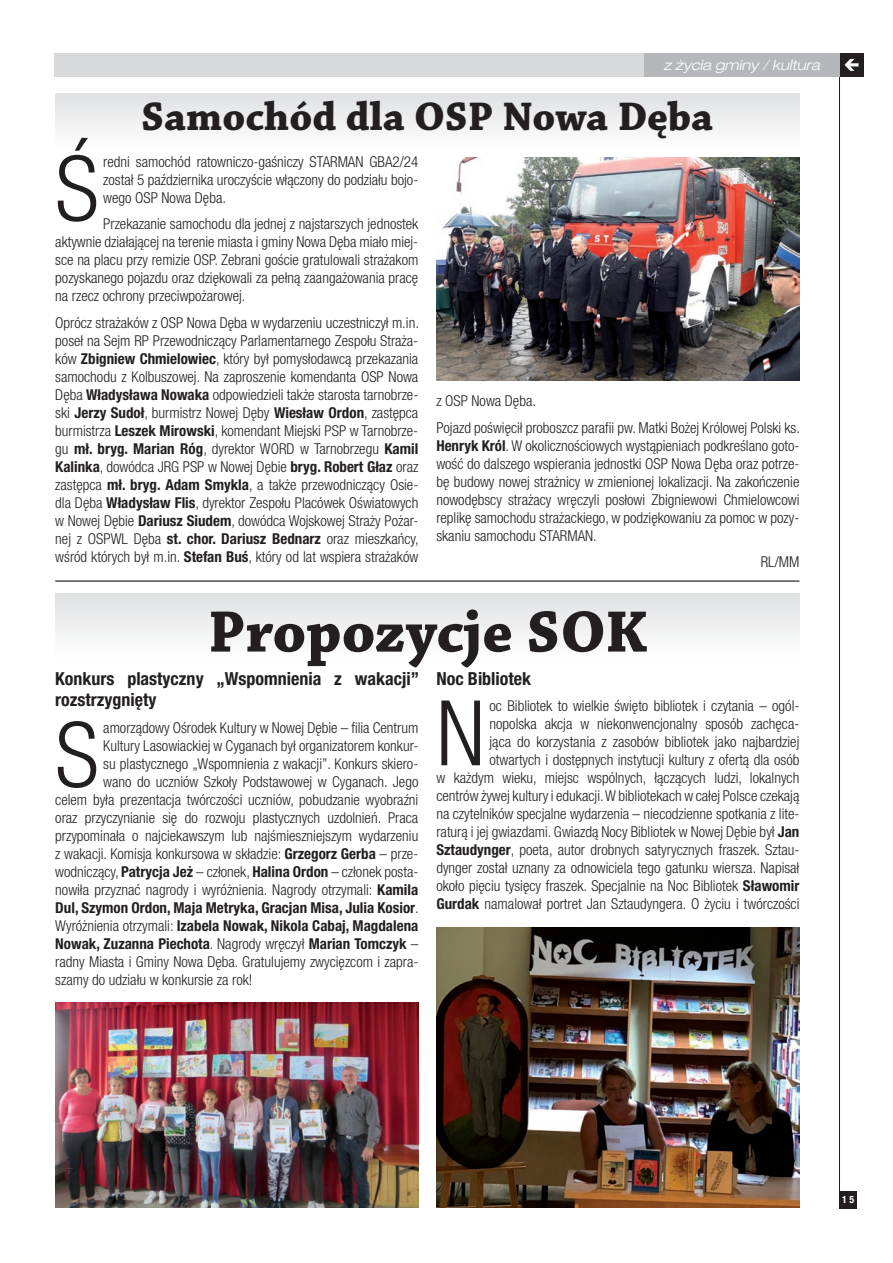
<style>
.page{position:relative;width:893px;height:1263px;background:#fff}
.page>*{position:absolute;margin:0;border:0;box-sizing:border-box;transform-origin:0 0}
.t1{font:300 condensed 90.6px "Helvetica Neue LT Pro";color:#231f20}
.t2{font:700 61.5px "Chaparral Pro";color:#231f20}
.t3{font:700 42px "Chaparral Pro";color:#231f20}
.t4{font:700 condensed 18px/21.6px "Helvetica Neue LT Pro";color:#231f20}
.t5{font:300 condensed 15px/18px "Helvetica Neue LT Pro";color:#231f20;text-align:justify}
.t6{font:700 condensed 15px "Helvetica Neue LT Pro";color:#231f20}
.t7{font:italic 300 expanded 14.25px "Helvetica Neue LT Pro";color:#fff}
.t8{font:700 condensed 10.05px "Helvetica Neue LT Pro";color:#fff}
.s1{font-weight:700}
.s2{font-weight:300}
</style>
<div class="page">
<div style="left:54px;top:53px;width:785px;height:24px;background:#d8d9db"></div>
<div style="left:840px;top:53px;width:23px;height:24px;background:#231f20"></div>
<svg style="left:844px;top:59px;width:15px;height:12px"></svg>
<hr style="left:839px;top:53px;width:1px;height:1155px;background:#231f20">
<div style="left:840px;top:1191px;width:17px;height:17px;background:#231f20"></div>
<div style="left:823px;top:53px;width:17px;height:24px;background:#b6b7bb"></div>
<div style="left:644px;top:53px;width:195px;height:24px;background:#b6b7bb"></div>
<div style="left:55px;top:94px;width:744px;height:54px;background:linear-gradient(to bottom,#e0e1e3,#fefefe)"></div>
<img style="left:437px;top:157px;width:362px;height:224px">
<hr style="left:55px;top:580px;width:744px;height:2px;background:#231f20">
<div style="left:55px;top:593px;width:744px;height:65px;background:linear-gradient(to bottom,#dfe0e3,#fefefe)"></div>
<img style="left:55px;top:1002px;width:363px;height:206px">
<img style="left:437px;top:927px;width:362px;height:281px">
<p class="t7" style="left:663px;top:56px;width:158px">z życia gminy / kultura</p>
<h3 class="t3" style="left:141px;top:92px;width:573px">Samochód dla OSP Nowa Dęba</h3>
<h1 class="t1" style="left:55px;top:137px;width:45px">Ś</h1>
<p class="t5" style="left:103px;top:152px;width:316px">redni samochód ratowniczo-gaśniczy STARMAN GBA2/24 został 5 października uroczyście włączony do podziału bojo&shy;wego OSP Nowa Dęba.</p>
<p class="t5" style="left:55px;top:215px;width:365px;text-indent:48px">Przekazanie samochodu dla jednej z najstarszych jednostek aktywnie działającej na terenie miasta i gminy Nowa Dęba miało miej&shy;sce na placu przy remizie OSP. Zebrani goście gratulowali strażakom pozyskanego pojazdu oraz dziękowali za pełną zaangażowania pracę na rzecz ochrony przeciwpożarowej.</p>
<p class="t5" style="left:55px;top:313px;width:365px">Oprócz strażaków z OSP Nowa Dęba w wydarzeniu uczestniczył m.in. poseł na Sejm RP Przewodniczący Parlamentarnego Zespołu Straża&shy;ków <span class="s1">Zbigniew Chmielowiec</span>, który był pomysłodawcą przekazania samochodu z Kolbuszowej. Na zaproszenie komendanta OSP Nowa Dęba <span class="s1">Władysława Nowaka</span> odpowiedzieli także starosta tarnobrze&shy;ski <span class="s1">Jerzy Sudoł</span>, burmistrz Nowej Dęby <span class="s1">Wiesław Ordon</span>, zastępca burmistrza <span class="s1">Leszek Mirowski</span>, komendant Miejski PSP w Tarnobrze&shy;gu <span class="s1">mł. bryg. Marian Róg</span>, dyrektor WORD w Tarnobrzegu <span class="s1">Kamil Kalinka</span>, dowódca JRG PSP w Nowej Dębie <span class="s1">bryg. Robert Głaz</span> oraz zastępca <span class="s1">mł. bryg. Adam Smykla</span>, a także przewodniczący Osie&shy;dla Dęba <span class="s1">Władysław Flis</span>, dyrektor Zespołu Placówek Oświatowych w Nowej Dębie <span class="s1">Dariusz Siudem</span>, dowódca Wojskowej Straży Pożar&shy;nej z OSPWL Dęba <span class="s1">st. chor. Dariusz Bednarz</span> oraz mieszkańcy, wśród których był m.in. <span class="s1">Stefan Buś</span>, który od lat wspiera strażaków</p>
<p class="t5" style="left:436px;top:388px;width:365px;line-height:26.5px">z OSP Nowa Dęba.<br>Pojazd poświęcił proboszcz parafii pw. Matki Bożej Królowej Polski ks.</p>
<p class="t5" style="left:436px;top:436px;width:365px"><span class="s1">Henryk Król</span>. W okolicznościowych wystąpieniach podkreślano goto&shy;wość do dalszego wspierania jednostki OSP Nowa Dęba oraz potrze&shy;bę budowy nowej strażnicy w zmienionej lokalizacji. Na zakończenie nowodębscy strażacy wręczyli posłowi Zbigniewowi Chmielowcowi replikę samochodu strażackiego, w podziękowaniu za pomoc w pozy&shy;skaniu samochodu STARMAN.</p>
<p class="t5" style="left:761px;top:553px;width:40px">RL/MM</p>
<h2 class="t2" style="left:208px;top:596px;width:440px">Propozycje SOK</h2>
<p class="t4" style="left:55px;top:667px;width:365px">Konkurs plastyczny „Wspomnienia z wakacji” rozstrzygnięty</p>
<h1 class="t1" style="left:55px;top:703px;width:45px">S</h1>
<p class="t5" style="left:103px;top:718px;width:316px">amorządowy Ośrodek Kultury w Nowej Dębie – filia Centrum</p>
<p class="t4" style="left:436px;top:667px;width:96px">Noc Bibliotek</p>
<h1 class="t1" style="left:436px;top:681px;width:50px">N</h1>
<p class="t5" style="left:436px;top:697px;width:365px;text-align:right">oc Bibliotek to wielkie święto bibliotek i czytania – ogól-<br>nopolska akcja w niekonwencjonalny sposób zachęca-<br>jąca do korzystania z zasobów bibliotek jako najbardziej otwartych i dostępnych instytucji kultury z ofertą dla osób<br>w każdym wieku, miejsc wspólnych, łączących ludzi, lokalnych centrów żywej kultury i edukacji.W bibliotekach w całej Polsce czekają na czytelników specjalne wydarzenia – niecodzienne spotkania z lite&shy;raturą i jej gwiazdami. Gwiazdą Nocy Bibliotek w Nowej Dębie był <span class="s1">Jan Sztaudynger</span>, poeta, autor drobnych satyrycznych fraszek. Sztau&shy;dynger został uznany za odnowiciela tego gatunku wiersza. Napisał około pięciu tysięcy fraszek. Specjalnie na Noc Bibliotek <span class="s1">Sławomir Gurdak</span> namalował portret Jan Sztaudyngera. O życiu i twórczości</p>
<p class="t5" style="left:103px;top:736px;width:317px">Kultury Lasowiackiej w Cyganach był organizatorem konkur-</p>
<p class="t5" style="left:103px;top:754px;width:317px">su plastycznego „Wspomnienia z wakacji”. Konkurs skiero-</p>
<p class="t5" style="left:103px;top:772px;width:317px">wano do uczniów Szkoły Podstawowej w Cyganach. Jego</p>
<p class="t5" style="left:55px;top:790px;width:365px">celem była prezentacja twórczości uczniów, pobudzanie wyobraźni</p>
<p class="t5" style="left:55px;top:808px;width:365px">oraz przyczynianie się do rozwoju plastycznych uzdolnień. Praca</p>
<p class="t5" style="left:55px;top:826px;width:365px">przypominała o najciekawszym lub najśmieszniejszym wydarzeniu</p>
<p class="t5" style="left:55px;top:844px;width:365px">z wakacji. Komisja konkursowa w składzie: <span class="s1">Grzegorz Gerba</span> – prze-</p>
<p class="t5" style="left:55px;top:862px;width:365px">wodniczący, <span class="s1">Patrycja Jeż</span> – członek, <span class="s1">Halina Ordon</span> – członek posta-</p>
<p class="t5" style="left:55px;top:880px;width:365px">nowiła przyznać nagrody i wyróżnienia. Nagrody otrzymali: <span class="s1">Kamila</span></p>
<p class="t6" style="left:55px;top:898px;width:365px">Dul, Szymon Ordon, Maja Metryka, Gracjan Misa, Julia Kosior<span class="s2">.</span></p>
<p class="t6" style="left:55px;top:916px;width:365px"><span class="s2">Wyróżnienia otrzymali:</span> Izabela Nowak, Nikola Cabaj, Magdalena</p>
<p class="t6" style="left:55px;top:934px;width:365px">Nowak, Zuzanna Piechota<span class="s2">. Nagrody wręczył</span> Marian Tomczyk <span class="s2">–</span></p>
<p class="t5" style="left:55px;top:952px;width:365px">radny Miasta i Gminy Nowa Dęba. Gratulujemy zwycięzcom i zapra-</p>
<p class="t5" style="left:55px;top:970px;width:199px">szamy do udziału w konkursie za rok!</p>
<p class="t8" style="left:842px;top:1193px;width:14px">15</p>
</div>
